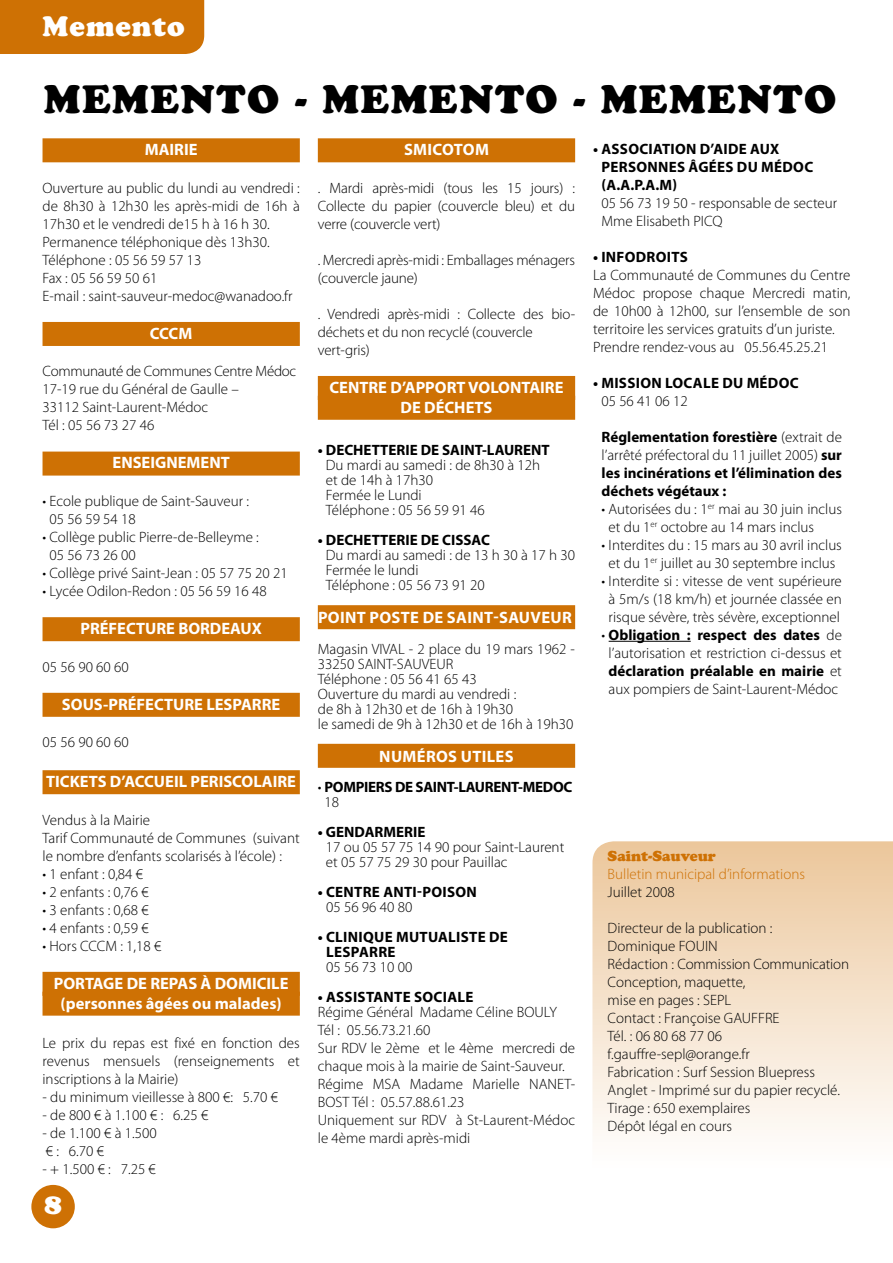
<style>
.page{position:relative;width:893px;height:1263px;background:#fff}
.page>*{position:absolute;margin:0;border:0;box-sizing:border-box;transform-origin:0 0}
.t1{font:39.45px "Cooper Black Std";color:#000}
.t2{font:27.75px "Cooper Black Std";letter-spacing:.04em;color:#fff}
.t3{font:27.3px "Cooper Black Std";color:#fff}
.t4{font:700 16.5px/19.8px "Myriad Pro";color:#fff;text-align:center}
.t5{font:700 16.5px "Myriad Pro";letter-spacing:.02em;color:#fff}
.t6{font:300 15px/18px "Myriad Pro";color:#000}
.t7{font:700 15px/18px "Myriad Pro";color:#000;text-align:center}
.t8{font:700 15px/15px "Myriad Pro";letter-spacing:-.02em;color:#000}
.t9{font:300 15px "Myriad Pro";color:#ce7104}
.t10{font:700 15px "Myriad Pro";letter-spacing:.02em;color:#000}
.t11{font:900 15px "Cooper";color:#ce7104}
.s1{font-weight:300}
.s2{font-weight:700}
</style>
<div class="page">
<div style="left:31px;top:1185px;width:44px;height:43px;background:#ce7104;border-radius:50%"></div>
<svg style="left:592px;top:841px;width:301px;height:292px;background:#f4e0c8"></svg>
<div style="left:0;top:0;width:204px;height:54px;background:#ce7104"></div>
<div style="left:43px;top:138px;width:257px;height:24px;background:#ce7104"></div>
<div style="left:43px;top:322px;width:257px;height:24px;background:#ce7104"></div>
<div style="left:43px;top:452px;width:257px;height:24px;background:#ce7104"></div>
<div style="left:43px;top:617px;width:257px;height:24px;background:#ce7104"></div>
<div style="left:43px;top:693px;width:257px;height:24px;background:#ce7104"></div>
<div style="left:43px;top:770px;width:257px;height:24px;background:#ce7104"></div>
<div style="left:43px;top:972px;width:257px;height:24px;background:#ce7104"></div>
<div style="left:43px;top:992px;width:257px;height:24px;background:#ce7104"></div>
<div style="left:318px;top:138px;width:257px;height:24px;background:#ce7104"></div>
<div style="left:318px;top:376px;width:257px;height:24px;background:#ce7104"></div>
<div style="left:318px;top:396px;width:257px;height:24px;background:#ce7104"></div>
<div style="left:318px;top:605px;width:257px;height:24px;background:#ce7104"></div>
<div style="left:318px;top:744px;width:257px;height:24px;background:#ce7104"></div>
<hr style="left:609px;top:641px;width:82px;height:1px;background:#000">
<h2 class="t2" style="left:43px;top:10px;width:144px">MEMENTO</h2>
<h1 class="t1" style="left:44px;top:76px;width:72px">MEMENTO</h1>
<h1 class="t1" style="left:295px;top:76px;width:100px">- MEMENTO</h1>
<h1 class="t1" style="left:573px;top:76px;width:100px">- MEMENTO</h1>
<p class="t4" style="left:145px;top:140px;width:54px">MAIRIE</p>
<p class="t6" style="left:43px;top:179px;width:259px">Ouverture au public du lundi au vendredi : de 8h30 à 12h30 les après-midi de 16h à 17h30 et le vendredi de15 h à 16 h 30.<br>Permanence téléphonique dès 13h30.<br>Téléphone : 05 56 59 57 13<br>Fax : 05 56 59 50 61<br>E-mail : saint-sauveur-medoc@wanadoo.fr</p>
<p class="t4" style="left:150px;top:323px;width:44px">CCCM</p>
<p class="t6" style="left:43px;top:362px;width:255px">Communauté de Communes Centre Médoc<br>17-19 rue du Général de Gaulle –<br>33112 Saint-Laurent-Médoc<br>Tél : 05 56 73 27 46</p>
<p class="t4" style="left:113px;top:453px;width:119px">ENSEIGNEMENT</p>
<p class="t6" style="left:50px;top:492px;width:201px;text-indent:-7px">• Ecole publique de Saint-Sauveur :<br>05 56 59 54 18</p>
<p class="t6" style="left:50px;top:528px;width:211px;text-indent:-7px">• Collège public Pierre-de-Belleyme :<br>05 56 73 26 00</p>
<p class="t6" style="left:43px;top:564px;width:247px">• Collège privé Saint-Jean : 05 57 75 20 21</p>
<p class="t6" style="left:43px;top:582px;width:226px">• Lycée Odilon-Redon : 05 56 59 16 48</p>
<p class="t4" style="left:80px;top:619px;width:183px">PRÉFECTURE BORDEAUX</p>
<p class="t6" style="left:43px;top:658px;width:88px">05 56 90 60 60</p>
<p class="t4" style="left:62px;top:694px;width:220px">SOUS-PRÉFECTURE LESPARRE</p>
<p class="t6" style="left:43px;top:733px;width:88px">05 56 90 60 60</p>
<p class="t4" style="left:46px;top:772px;width:251px">TICKETS D’ACCUEIL PERISCOLAIRE</p>
<p class="t6" style="left:43px;top:811px;width:259px">Vendus à la Mairie<br>Tarif Communauté de Communes (suivant le nombre d’enfants scolarisés à l’école) :</p>
<p class="t6" style="left:43px;top:865px;width:102px">• 1 enfant : 0,84 €</p>
<p class="t6" style="left:43px;top:883px;width:108px">• 2 enfants : 0,76 €</p>
<p class="t6" style="left:43px;top:901px;width:108px">• 3 enfants : 0,68 €</p>
<p class="t6" style="left:43px;top:919px;width:108px">• 4 enfants : 0,59 €</p>
<p class="t6" style="left:43px;top:937px;width:120px">• Hors CCCM : 1,18 €</p>
<p class="t4" style="left:54px;top:974px;width:236px">PORTAGE DE REPAS À DOMICILE (PERSONNES ÂGÉES OU MALADES)</p>
<p class="t6" style="left:43px;top:1034px;width:259px;text-align:justify">Le prix du repas est fixé en fonction des revenus mensuels (renseignements et inscriptions à la Mairie)</p>
<p class="t6" style="left:43px;top:1088px;width:237px">- du minimum vieillesse à 800 €: 5.70 €</p>
<p class="t6" style="left:43px;top:1106px;width:167px">- de 800 € à 1.100 € : 6.25 €</p>
<p class="t6" style="left:43px;top:1124px;width:116px">- de 1.100 € à 1.500 € : 6.70 €</p>
<p class="t6" style="left:43px;top:1160px;width:115px">- + 1.500 € : 7.25 €</p>
<h3 class="t3" style="left:45px;top:1188px;width:19px">8</h3>
<p class="t4" style="left:404px;top:140px;width:12px">SMICOTOM</p>
<p class="t6" style="left:318px;top:179px;width:259px;text-align:justify">. Mardi après-midi (tous les 15 jours) :<br>Collecte du papier (couvercle bleu) et du verre (couvercle vert)</p>
<p class="t6" style="left:318px;top:251px;width:259px">. Mercredi après-midi : Emballages ménagers (couvercle jaune)</p>
<p class="t6" style="left:318px;top:305px;width:259px">. Vendredi après-midi : Collecte des bio&shy;déchets et du non recyclé (couvercle vert-gris)</p>
<p class="t4" style="left:329px;top:378px;width:236px">CENTRE D’APPORT VOLONTAIRE<br>DE DÉCHETS</p>
<p class="t7" style="left:318px;top:441px;width:233px">• DECHETTERIE DE SAINT-LAURENT</p>
<p class="t6" style="left:326px;top:458px;width:216px;line-height:15px">Du mardi au samedi : de 8h30 à 12h et de 14h à 17h30<br>Fermée le Lundi<br>Téléphone : 05 56 59 91 46</p>
<p class="t7" style="left:318px;top:531px;width:174px">• DECHETTERIE DE CISSAC</p>
<p class="t6" style="left:326px;top:548px;width:251px;line-height:15px">Du mardi au samedi : de 13 h 30 à 17 h 30<br>Fermée le lundi<br>Téléphone : 05 56 73 91 20</p>
<p class="t5" style="left:318px;top:609px;width:255px">POINT POSTE DE SAINT-SAUVEUR</p>
<p class="t6" style="left:318px;top:641px;width:259px;line-height:15px">Magasin VIVAL - 2 place du 19 mars 1962 -<br>33250 SAINT-SAUVEUR<br>Téléphone : 05 56 41 65 43<br>Ouverture du mardi au vendredi :<br>de 8h à 12h30 et de 16h à 19h30<br>le samedi de 9h à 12h30 et de 16h à 19h30</p>
<p class="t4" style="left:379px;top:747px;width:11px">NUMÉROSUTILES</p>
<p class="t8" style="left:325px;top:780px;width:249px;text-indent:-7px"><span class="s1">•</span> POMPIERS DE SAINT-LAURENT-MEDOC<br><span class="s1">18</span></p>
<p class="t7" style="left:318px;top:823px;width:109px">• GENDARMERIE</p>
<p class="t6" style="left:326px;top:840px;width:240px;line-height:15px">17 ou 05 57 75 14 90 pour Saint-Laurent et 05 57 75 29 30 pour Pauillac</p>
<p class="t10" style="left:318px;top:884px;width:160px">• CENTRE ANTI-POISON</p>
<p class="t6" style="left:326px;top:898px;width:88px">05 56 96 40 80</p>
<p class="t7" style="left:318px;top:930px;width:27px;line-height:15px">• CLINIQUEMUTUALISTEDE<br>LESPARRE</p>
<p class="t6" style="left:326px;top:958px;width:88px">05 56 73 10 00</p>
<p class="t7" style="left:318px;top:988px;width:14px">• ASSISTANTESOCIALE</p>
<p class="t6" style="left:318px;top:1003px;width:259px">Régime Général Madame Céline BOULY<br>Tél : 05.56.73.21.60<br>Sur RDV le 2ème et le 4ème mercredi de chaque mois à la mairie de Saint-Sauveur.<br>Régime MSA Madame Marielle NANET-<br>BOST Tél : 05.57.88.61.23<br>Uniquement sur RDV à St-Laurent-Médoc le 4ème mardi après-midi</p>
<p class="t7" style="left:593px;top:140px;width:14px">• ASSOCIATIOND</p>
<p class="t7" style="left:711px;top:140px;width:12px">’AIDEAUX</p>
<p class="t7" style="left:602px;top:158px;width:10px">PERSONNES</p>
<p class="t7" style="left:689px;top:158px;width:19px">ÂGÉESDUMÉDOC</p>
<p class="t7" style="left:602px;top:176px;width:77px">(A.A.P.A.M)</p>
<p class="t6" style="left:601px;top:194px;width:237px">05 56 73 19 50 - responsable de secteur<br>Mme Elisabeth PICQ</p>
<p class="t7" style="left:593px;top:248px;width:14px">• INFODROITS</p>
<p class="t6" style="left:593px;top:266px;width:259px">La Communauté de Communes du Centre Médoc propose chaque Mercredi matin, de 10h00 à 12h00, sur l’ensemble de son territoire les services gratuits d’un juriste.<br>Prendre rendez-vous au 05.56.45.25.21</p>
<p class="t7" style="left:593px;top:374px;width:15px">• MISSIONLOCALEDUMÉDOC</p>
<p class="t6" style="left:601px;top:392px;width:88px">05 56 41 06 12</p>
<p class="t7" style="left:602px;top:428px;width:242px;text-align:justify">RÉGLEMENTATION FORESTIÈRE <span class="s1">(extrait de l’arrêté préfectoral du 11 juillet 2005)</span> SUR LES INCINÉRATIONS ET L’ÉLIMINATION DES DÉCHETS VÉGÉTAUX :</p>
<p class="t6" style="left:609px;top:500px;width:235px;text-indent:-7px">• Autorisées du : 1<sup>er</sup> mai au 30 juin inclus et du 1<sup>er</sup> octobre au 14 mars inclus</p>
<p class="t6" style="left:602px;top:536px;width:242px;text-align:center">• Interdites du : 15 mars au 30 avril inclus et du 1<sup>er</sup> juillet au 30 septembre inclus</p>
<p class="t6" style="left:602px;top:572px;width:242px;text-align:center">• Interdite si : vitesse de vent supérieure à 5m/s (18 km/h) et journée classée en risque sévère, très sévère, exceptionnel</p>
<p class="t6" style="left:602px;top:626px;width:242px;text-align:center">• <span class="s2">OBLIGATION : RESPECT DES DATES</span> de l’autorisation et restriction ci-dessus et <span class="s2">DÉCLARATION PRÉALABLE EN MAIRIE</span> et aux pompiers de Saint-Laurent-Médoc</p>
<p class="t11" style="left:608px;top:847px;width:110px">Saint-Sauveur</p>
<p class="t9" style="left:608px;top:865px;width:199px">Bulletin municipal d’informations</p>
<p class="t6" style="left:608px;top:883px;width:69px">Juillet 2008</p>
<p class="t6" style="left:608px;top:919px;width:243px">Directeur de la publication :<br>Dominique FOUIN<br>Rédaction : Commission Communication<br>Conception, maquette,<br>mise en pages : SEPL<br>Contact : Françoise GAUFFRE<br>Tél. : 06 80 68 77 06 f.gauffre-sepl@orange.fr<br>Fabrication : Surf Session Bluepress<br>Anglet - Imprimé sur du papier recyclé.<br>Tirage : 650 exemplaires<br>Dépôt légal en cours</p>
</div>
